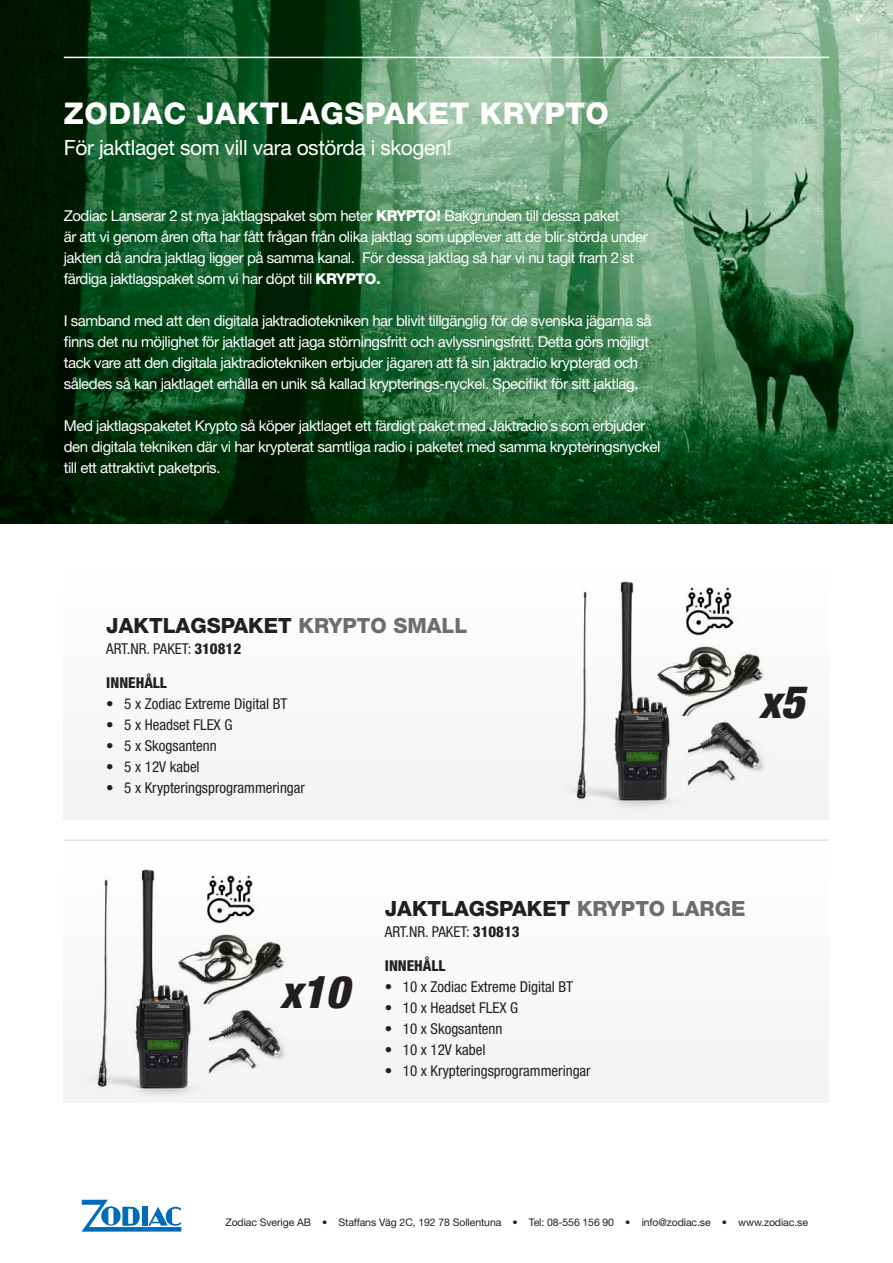
<style>
.page{position:relative;width:893px;height:1263px;background:#fff}
.page>*{position:absolute;margin:0;border:0;box-sizing:border-box;transform-origin:0 0}
.t1{font:italic 900 condensed 45px "Helvetica Neue";color:#231f20}
.t2{font:800 30px "Helvetica Neue";letter-spacing:.02em;color:#fff}
.t3{font:800 21px "Helvetica Neue";color:#231f20}
.t4{font:21px "Helvetica Neue";letter-spacing:-.02em;color:#fff}
.t5{font:15px/21px "Helvetica Neue";letter-spacing:-.03em;color:#fff}
.t6{font:condensed 15px "Helvetica Neue";color:#231f20}
.t7{font:800 condensed 15px "Helvetica Neue";color:#231f20}
.t8{font:10.5px "Helvetica Neue";letter-spacing:-.01em;color:#231f20}
.s1{font-weight:800}
.s2{color:#6c6d70}
</style>
<div class="page">
<img style="left:0;top:0;width:893px;height:523px">
<hr style="left:64px;top:57px;width:765px;height:1px;background:#fff">
<svg style="left:82px;top:1200px;width:99px;height:31px"></svg>
<div style="left:64px;top:569px;width:765px;height:250px;background:#f2f3f4"></div>
<div style="left:64px;top:853px;width:765px;height:250px;background:#f2f3f4"></div>
<hr style="left:64px;top:840px;width:765px;height:1px;background:#d1d2d4">
<img style="left:554px;top:569px;width:265px;height:251px">
<img style="left:75px;top:853px;width:264px;height:241px">
<h2 class="t2" style="left:64px;top:95px;width:547px">ZODIAC JAKTLAGSPAKET KRYPTO</h2>
<h3 class="t4" style="left:64px;top:135px;width:389px">För jaktlaget som vill vara ostörda i skogen!</h3>
<p class="t5" style="left:64px;top:204px;width:585px">Zodiac Lanserar 2 st nya jaktlagspaket som heter <span class="s1">KRYPTO!</span> Bakgrunden till dessa paket<br>är att vi genom åren ofta har fått frågan från olika jaktlag som upplever att de blir störda under jakten då andra jaktlag ligger på samma kanal. För dessa jaktlag så har vi nu tagit fram 2 st färdiga jaktlagspaket som vi har döpt till <span class="s1">KRYPTO.</span></p>
<p class="t5" style="left:64px;top:309px;width:589px">I samband med att den digitala jaktradiotekniken har blivit tillgänglig för de svenska jägarna så finns det nu möjlighet för jaktlaget att jaga störningsfritt och avlyssningsfritt. Detta görs möjligt tack vare att den digitala jaktradiotekniken erbjuder jägaren att få sin jaktradio krypterad och således så kan jaktlaget erhålla en unik så kallad krypterings-nyckel. Specifikt för sitt jaktlag.</p>
<p class="t5" style="left:64px;top:414px;width:598px">Med jaktlagspaketet Krypto så köper jaktlaget ett färdigt paket med Jaktradio´s som erbjuder den digitala tekniken där vi har krypterat samtliga radio i paketet med samma krypteringsnyckel till ett attraktivt paketpris.</p>
<h3 class="t3" style="left:106px;top:613px;width:362px">JAKTLAGSPAKET <span class="s2">KRYPTO SMALL</span></h3>
<p class="t6" style="left:106px;top:640px;width:136px">ART.NR. PAKET: <span class="s1">310812</span></p>
<p class="t7" style="left:106px;top:673px;width:62px">INNEHÅLL</p>
<p class="t6" style="left:106px;top:695px;width:183px">• 5 x Zodiac Extreme Digital BT</p>
<p class="t6" style="left:106px;top:716px;width:128px">• 5 x Headset FLEX G</p>
<p class="t6" style="left:106px;top:737px;width:112px">• 5 x Skogsantenn</p>
<p class="t6" style="left:106px;top:758px;width:95px">• 5 x 12V kabel</p>
<p class="t6" style="left:106px;top:779px;width:200px">• 5 x Krypteringsprogrammeringar</p>
<h1 class="t1" style="left:759px;top:674px;width:47px">x5</h1>
<h1 class="t1" style="left:280px;top:964px;width:70px">x10</h1>
<h3 class="t3" style="left:385px;top:896px;width:362px">JAKTLAGSPAKET <span class="s2">KRYPTO LARGE</span></h3>
<p class="t6" style="left:385px;top:923px;width:136px">ART.NR. PAKET: <span class="s1">310813</span></p>
<p class="t7" style="left:385px;top:957px;width:62px">INNEHÅLL</p>
<p class="t6" style="left:385px;top:978px;width:190px">• 10 x Zodiac Extreme Digital BT</p>
<p class="t6" style="left:385px;top:999px;width:135px">• 10 x Headset FLEX G</p>
<p class="t6" style="left:385px;top:1020px;width:119px">• 10 x Skogsantenn</p>
<p class="t6" style="left:385px;top:1041px;width:102px">• 10 x 12V kabel</p>
<p class="t6" style="left:385px;top:1062px;width:207px">• 10 x Krypteringsprogrammeringar</p>
<p class="t8" style="left:225px;top:1215px;width:584px">Zodiac Sverige AB • Staffans Väg 2C, 192 78 Sollentuna • Tel: 08-556 156 90 • info@zodiac.se • www.zodiac.se</p>
</div>
